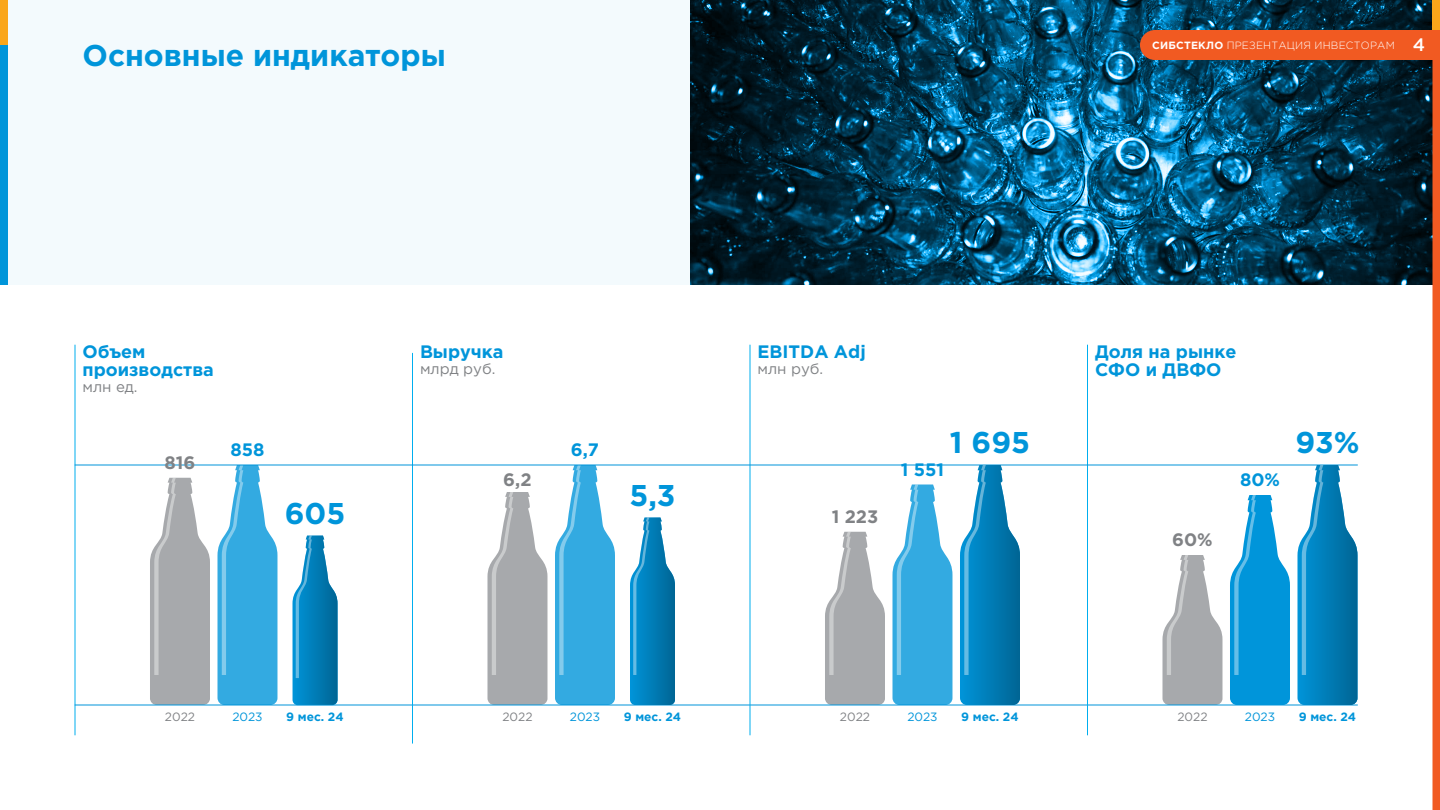
<style>
.page{position:relative;width:1440px;height:810px;background:#fff}
.page>*{position:absolute;margin:0;border:0;box-sizing:border-box;transform-origin:0 0}
.t1{font:700 30px "Gotham Pro";color:#0095da}
.t2{font:700 18px/18px "Gotham Pro";color:#0095da}
.t3{font:700 18px "Gotham Pro";color:#808285}
.t4{font:15px "Gotham Pro";color:#808285}
.t5{font:700 12px "Gotham Pro";color:#0095da}
.t6{font:12px "Gotham Pro";color:#808285}
.t7{font:12px "Gotham Pro";color:#0095da}
.t8{font:300 10.5px "Gotham Pro";letter-spacing:.02em;color:#fff}
.s1{font-weight:700}
.s2{font-weight:500;font-size:18px}
</style>
<div class="page">
<div style="left:0;top:0;width:1440px;height:285px;background:#f3fafd"></div>
<img style="left:690px;top:0;width:742px;height:285px">
<svg style="left:150px;top:478px;width:60px;height:227px"></svg>
<svg style="left:487px;top:492px;width:60px;height:213px"></svg>
<svg style="left:825px;top:532px;width:60px;height:173px"></svg>
<hr style="left:75px;top:345px;width:1px;height:390px;background:#00aeef">
<hr style="left:75px;top:705px;width:1283px;height:1px;background:#0095da">
<svg style="left:217px;top:466px;width:60px;height:239px"></svg>
<hr style="left:412px;top:353px;width:1px;height:390px;background:#00aeef">
<hr style="left:750px;top:345px;width:1px;height:390px;background:#00aeef">
<svg style="left:555px;top:466px;width:60px;height:239px;background:#56b8e6"></svg>
<hr style="left:1087px;top:345px;width:1px;height:390px;background:#00aeef">
<svg style="left:892px;top:484px;width:60px;height:221px"></svg>
<hr style="left:75px;top:465px;width:1283px;height:1px;background:#0095da">
<svg style="left:960px;top:465px;width:60px;height:240px;background:#2c93c3"></svg>
<svg style="left:630px;top:518px;width:45px;height:187px;background:#2b92c2"></svg>
<svg style="left:292px;top:536px;width:46px;height:169px"></svg>
<svg style="left:1155px;top:30px;width:285px;height:780px"></svg>
<div style="left:0;top:45px;width:8px;height:240px;background:#0095da"></div>
<div style="left:0;top:0;width:8px;height:45px;background:#faa61a"></div>
<div style="left:1432px;top:0;width:8px;height:30px;background:#faa61a"></div>
<div style="left:1140px;top:30px;width:30px;height:30px;background:#f15a22;border-radius:50%"></div>
<h1 class="t1" style="left:82px;top:38px;width:365px">Основные индикаторы</h1>
<p class="t8" style="left:1152px;top:39px;width:274px"><span class="s1">СИБСТЕКЛО</span> ПРЕЗЕНТАЦИЯ ИНВЕСТОРАМ <span class="s2">4</span></p>
<p class="t2" style="left:82px;top:342px;width:133px">Объем производства</p>
<p class="t4" style="left:82px;top:378px;width:57px">млн ед.</p>
<p class="t3" style="left:165px;top:452px;width:32px">816</p>
<p class="t2" style="left:230px;top:440px;width:36px">858</p>
<h1 class="t1" style="left:285px;top:496px;width:62px">605</h1>
<p class="t2" style="left:420px;top:342px;width:85px">Выручка</p>
<p class="t4" style="left:420px;top:360px;width:77px">млрд руб.</p>
<p class="t3" style="left:503px;top:470px;width:30px">6,2</p>
<p class="t2" style="left:571px;top:440px;width:30px">6,7</p>
<h1 class="t1" style="left:629px;top:478px;width:48px">5,3</h1>
<p class="t2" style="left:758px;top:342px;width:110px">EBITDA Adj</p>
<p class="t4" style="left:758px;top:360px;width:67px">млн руб.</p>
<p class="t3" style="left:832px;top:506px;width:48px">1 223</p>
<p class="t2" style="left:1095px;top:342px;width:143px">Доля на рынке<br>СФО и ДВФО</p>
<p class="t2" style="left:901px;top:460px;width:45px">1 551</p>
<h1 class="t1" style="left:950px;top:425px;width:82px">1 695</h1>
<h1 class="t1" style="left:1295px;top:425px;width:66px">93%</h1>
<p class="t2" style="left:1240px;top:470px;width:41px">80%</p>
<p class="t3" style="left:1172px;top:530px;width:42px">60%</p>
<p class="t6" style="left:165px;top:710px;width:32px">2022</p>
<p class="t7" style="left:232px;top:710px;width:32px">2023</p>
<p class="t5" style="left:286px;top:710px;width:59px">9 мес. 24</p>
<p class="t6" style="left:502px;top:710px;width:32px">2022</p>
<p class="t7" style="left:570px;top:710px;width:32px">2023</p>
<p class="t5" style="left:624px;top:710px;width:59px">9 мес. 24</p>
<p class="t6" style="left:840px;top:710px;width:32px">2022</p>
<p class="t7" style="left:907px;top:710px;width:32px">2023</p>
<p class="t5" style="left:961px;top:710px;width:59px">9 мес. 24</p>
<p class="t6" style="left:1177px;top:710px;width:32px">2022</p>
<p class="t7" style="left:1245px;top:710px;width:32px">2023</p>
<p class="t5" style="left:1299px;top:710px;width:59px">9 мес. 24</p>
</div>
